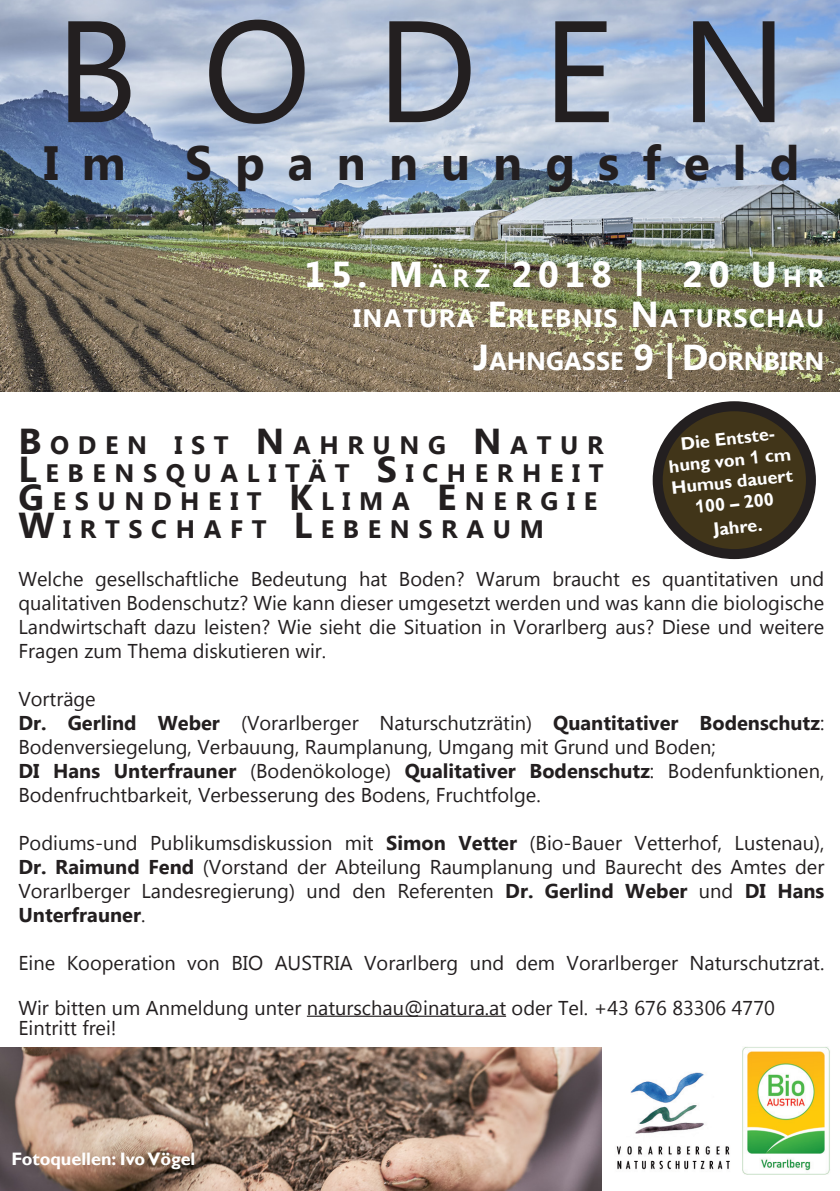
<style>
.page{position:relative;width:840px;height:1191px;background:#fff}
.page>*{position:absolute;margin:0;border:0;box-sizing:border-box;transform-origin:0 0}
.t1{font:144px "Myanmar Text";letter-spacing:.45em;color:#231f20}
.t2{font:700 48px "Myanmar Text";letter-spacing:.48em;color:#231f20}
.t3{font:700 36px "Myanmar Text";letter-spacing:.16em;color:#fff}
.t4{font:700 25.2px "Myanmar Text";letter-spacing:.345em;color:#231f20}
.t5{font:700 25.2px "Myanmar Text";letter-spacing:.055em;color:#fff}
.t6{font:700 25.2px "Myanmar Text";color:#fff}
.t7{font:20px/24px "Myanmar Text";color:#231f20;text-align:justify}
.t8{font:700 18px/21.6px "Gill Sans";color:#fff;text-align:center}
.s1{font-size:25.2px}
.s2{font-size:36px}
.s3{font-weight:700}
.s4{font-family:"Arial"}
</style>
<div class="page">
<img style="left:0;top:0;width:839px;height:391px">
<hr style="left:307px;top:1015px;width:199px;height:1px;background:#231f20">
<div style="left:657px;top:406px;width:153px;height:148px;background:#413519;border-radius:50%"></div>
<div style="left:652px;top:401px;width:163px;height:158px;border:10px solid #231f20;border-radius:50%"></div>
<img style="left:0;top:1047px;width:601px;height:144px">
<img style="left:742px;top:1047px;width:88px;height:128px">
<img style="left:616px;top:1072px;width:114px;height:98px">
<p class="t1" style="left:55px;top:-12px;width:733px">BODEN</p>
<p class="t2" style="left:43px;top:135px;width:757px">Im Spannungsfeld</p>
<p class="t3" style="left:304px;top:253px;width:521px">15. M<span class="s1">ÄRZ</span> 2018 | 20 U<span class="s1">HR</span></p>
<p class="t5" style="left:353px;top:303px;width:469px">INATURA <span class="s2">E</span>RLEBNIS <span class="s2">N</span> ATURSCHAU</p>
<p class="t6" style="left:473px;top:347px;width:352px"><span class="s2">J</span>AHNGASSE <span class="s2">9 | D</span>ORNBIRN</p>
<p class="t4" style="left:18px;top:431px;width:586px"><span class="s2">B</span>ODE N IST <span class="s2">N</span> AHRUNG <span class="s2">N</span> ATUR</p>
<p class="t4" style="left:18px;top:459px;width:586px"><span class="s2">L</span> E BE NSQU ALITÄT <span class="s2">S</span> ICHE RHE IT</p>
<p class="t4" style="left:18px;top:487px;width:577px"><span class="s2">G</span> E SU ND HE IT <span class="s2">K</span>LIM A <span class="s2">E</span>NE RGIE</p>
<p class="t4" style="left:18px;top:515px;width:499px"><span class="s2">W</span>IRTSCHAFT <span class="s2">L</span> E BE NSRAUM</p>
<p class="t7" style="left:18px;top:567px;width:807px">Welche gesellschaftliche Bedeutung hat Boden? Warum braucht es quantitativen und qualitativen Bodenschutz? Wie kann dieser umgesetzt werden und was kann die biologische Landwirtschaft dazu leisten? Wie sieht die Situation in Vorarlberg aus? Diese und weitere Fragen zum Thema diskutieren wir.</p>
<p class="t7" style="left:18px;top:687px;width:79px">Vorträge</p>
<p class="t7" style="left:18px;top:711px;width:807px"><span class="s3">Dr. Gerlind Weber</span> (Vorarlberger Naturschutzrätin) <span class="s3">Quantitativer Bodenschutz</span>:<br>Bodenversiegelung, Verbauung, Raumplanung, Umgang mit Grund und Boden;</p>
<p class="t7" style="left:18px;top:759px;width:807px"><span class="s3">DI Hans Unterfrauner</span> (Bodenökologe) <span class="s3">Qualitativer Bodenschutz</span>: Bodenfunktionen,<br>Bodenfruchtbarkeit, Verbesserung des Bodens, Fruchtfolge.</p>
<p class="t7" style="left:18px;top:831px;width:807px">Podiums-und Publikumsdiskussion mit <span class="s3">Simon Vetter</span> (Bio-Bauer Vetterhof, Lustenau), <span class="s3">Dr. Raimund Fend</span> (Vorstand der Abteilung Raumplanung und Baurecht des Amtes der Vorarlberger Landesregierung) und den Referenten <span class="s3">Dr. Gerlind Weber</span> und <span class="s3">DI Hans Unterfrauner</span>.</p>
<p class="t7" style="left:18px;top:951px;width:807px">Eine Kooperation von BIO AUSTRIA Vorarlberg und dem Vorarlberger Naturschutzrat.</p>
<p class="t7" style="left:18px;top:995px;width:757px">Wir bitten um Anmeldung unter naturschau@inatura.at oder Tel. +43 676 83306 4770</p>
<p class="t7" style="left:18px;top:1015px;width:100px">Eintritt frei!</p>
<p class="t8" style="left:665px;top:435px;width:124px;rotate:-6deg">Die Entste&shy;hung von <span class="s4">1</span> cm<br>Humus dauert<br><span class="s4">1</span>00 – 200</p>
<p class="t8" style="left:712px;top:519px;width:50px;rotate:-6deg">Jahre.</p>
<p class="t8" style="left:11px;top:1148px;width:185px">Fotoquellen: Ivo Vögel</p>
</div>
